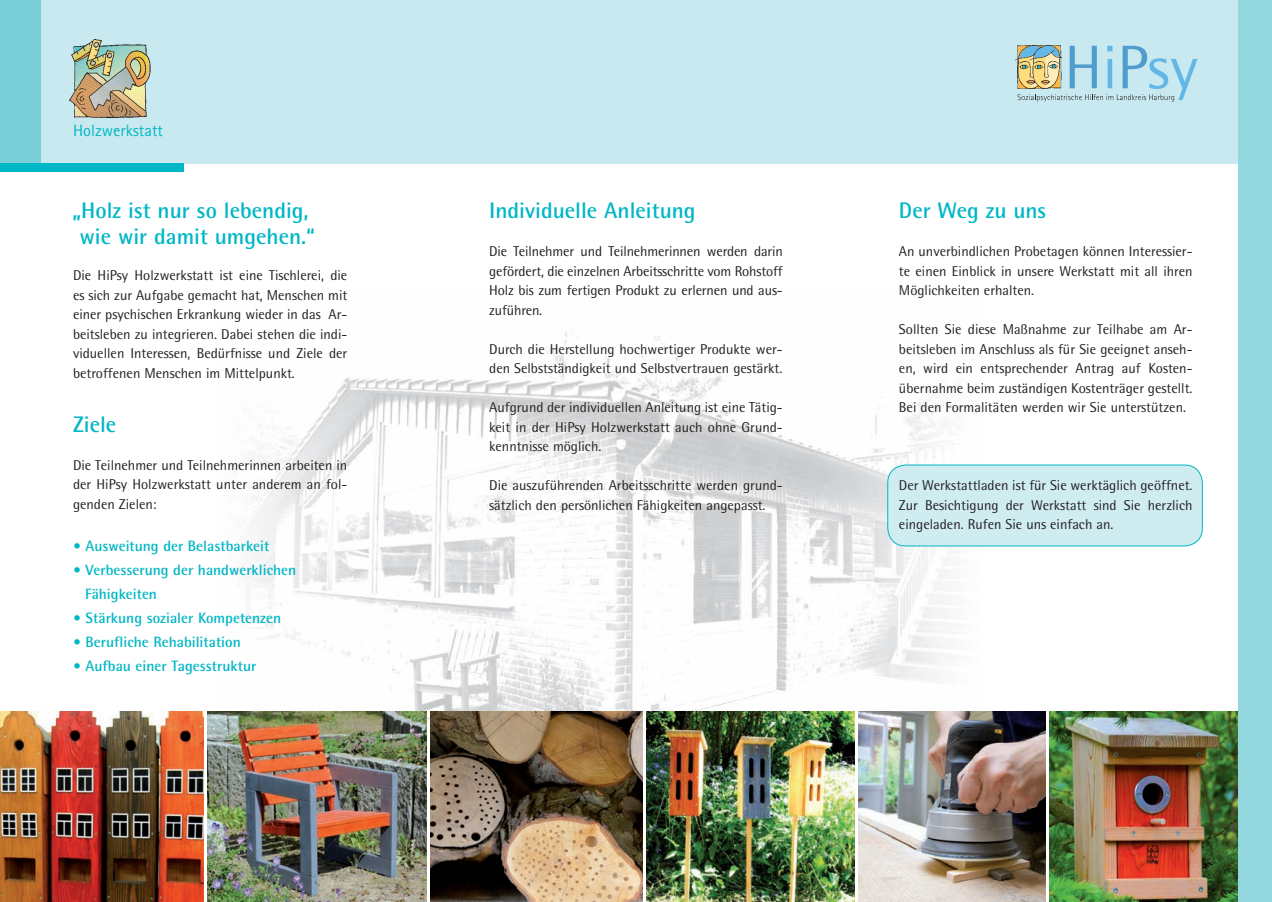
<style>
.page{position:relative;width:1272px;height:902px;background:#fff}
.page>*{position:absolute;margin:0;border:0;box-sizing:border-box;transform-origin:0 0}
.t1{font:700 22.5px/25.5px "Rotis Semi Sans";color:#00b7c5;text-align:center}
.t2{font:16.5px "Rotis Sans Serif";color:#00b7c5}
.t3{font:700 15px/24px "Rotis Semi Sans";color:#00b7c5}
.t4{font:14.25px/19.5px "Rotis Semi Sans";color:#231f20;text-align:justify}
</style>
<div class="page">
<img style="left:245px;top:332px;width:737px;height:403px">
<div style="left:887px;top:465px;width:315px;height:81px;background:#cfecf1;border-radius:18px"></div>
<div style="left:887px;top:464px;width:315px;height:82px;border:1px solid #00b7c5;border-radius:18px"></div>
<div style="left:6px;top:0;width:1236px;height:163px;background:#c7e9ef"></div>
<div style="left:0;top:0;width:40px;height:163px;background:#7bcfd9"></div>
<svg style="left:1017px;top:45px;width:180px;height:57px"></svg>
<img style="left:430px;top:711px;width:212px;height:190px">
<img style="left:70px;top:39px;width:81px;height:79px">
<div style="left:0;top:163px;width:183px;height:9px;background:#00b7c5"></div>
<img style="left:1049px;top:711px;width:189px;height:190px">
<img style="left:208px;top:711px;width:218px;height:190px">
<img style="left:647px;top:711px;width:207px;height:190px">
<img style="left:858px;top:711px;width:187px;height:190px">
<img style="left:0;top:711px;width:203px;height:190px">
<div style="left:1238px;top:0;width:33px;height:901px;background:#92d6de"></div>
<p class="t2" style="left:73px;top:121px;width:91px">Holzwerkstatt</p>
<h1 class="t1" style="left:72px;top:198px;width:244px">„Holz ist nur so lebendig, wie wir damit umgehen.“</h1>
<h1 class="t1" style="left:489px;top:198px;width:208px">Individuelle Anleitung</h1>
<p class="t4" style="left:489px;top:241px;width:295px">Die Teilnehmer und Teilnehmerinnen werden darin gefördert, die einzelnen Arbeitsschritte vom Rohstoff Holz bis zum fertigen Produkt zu erlernen und aus&shy;zuführen.</p>
<p class="t4" style="left:489px;top:339px;width:295px">Durch die Herstellung hochwertiger Produkte wer&shy;den Selbstständigkeit und Selbstvertrauen gestärkt.</p>
<p class="t4" style="left:489px;top:397px;width:295px">Aufgrund der individuellen Anleitung ist eine Tätig&shy;keit in der HiPsy Holzwerkstatt auch ohne Grund&shy;kenntnisse möglich.</p>
<p class="t4" style="left:489px;top:475px;width:295px">Die auszuführenden Arbeitsschritte werden grund&shy;sätzlich den persönlichen Fähigkeiten angepasst.</p>
<p class="t4" style="left:73px;top:266px;width:276px">Die HiPsy Holzwerkstatt ist eine Tischlerei, die es sich zur Aufgabe gemacht hat, Menschen mit einer psychischen Erkrankung wieder in das Ar&shy;beitsleben zu integrieren. Dabei stehen die indi&shy;viduellen Interessen, Bedürfnisse und Ziele der betroffenen Menschen im Mittelpunkt.</p>
<h1 class="t1" style="left:73px;top:411px;width:45px">Ziele</h1>
<p class="t4" style="left:73px;top:455px;width:276px">Die Teilnehmer und Teilnehmerinnen arbeiten in der HiPsy Holzwerkstatt unter anderem an fol&shy;genden Zielen:</p>
<p class="t3" style="left:73px;top:533px;width:198px">• Ausweitung der Belastbarkeit</p>
<p class="t3" style="left:85px;top:557px;width:213px;text-indent:-12px">• Verbesserung der handwerklichen<br>Fähigkeiten</p>
<p class="t3" style="left:73px;top:605px;width:210px">• Stärkung sozialer Kompetenzen</p>
<p class="t3" style="left:73px;top:629px;width:169px">• Berufliche Rehabilitation</p>
<p class="t3" style="left:73px;top:653px;width:185px">• Aufbau einer Tagesstruktur</p>
<h1 class="t1" style="left:899px;top:198px;width:149px">Der Weg zu uns</h1>
<p class="t4" style="left:899px;top:241px;width:295px">An unverbindlichen Probetagen können Interessier&shy;te einen Einblick in unsere Werkstatt mit all ihren Möglichkeiten erhalten.</p>
<p class="t4" style="left:899px;top:319px;width:295px">Sollten Sie diese Maßnahme zur Teilhabe am Ar&shy;beitsleben im Anschluss als für Sie geeignet anseh&shy;en, wird ein entsprechender Antrag auf Kosten&shy;übernahme beim zuständigen Kostenträger gestellt.<br>Bei den Formalitäten werden wir Sie unterstützen.</p>
<p class="t4" style="left:899px;top:475px;width:295px">Der Werkstattladen ist für Sie werktäglich geöffnet.<br>Zur Besichtigung der Werkstatt sind Sie herzlich eingeladen. Rufen Sie uns einfach an.</p>
</div>
